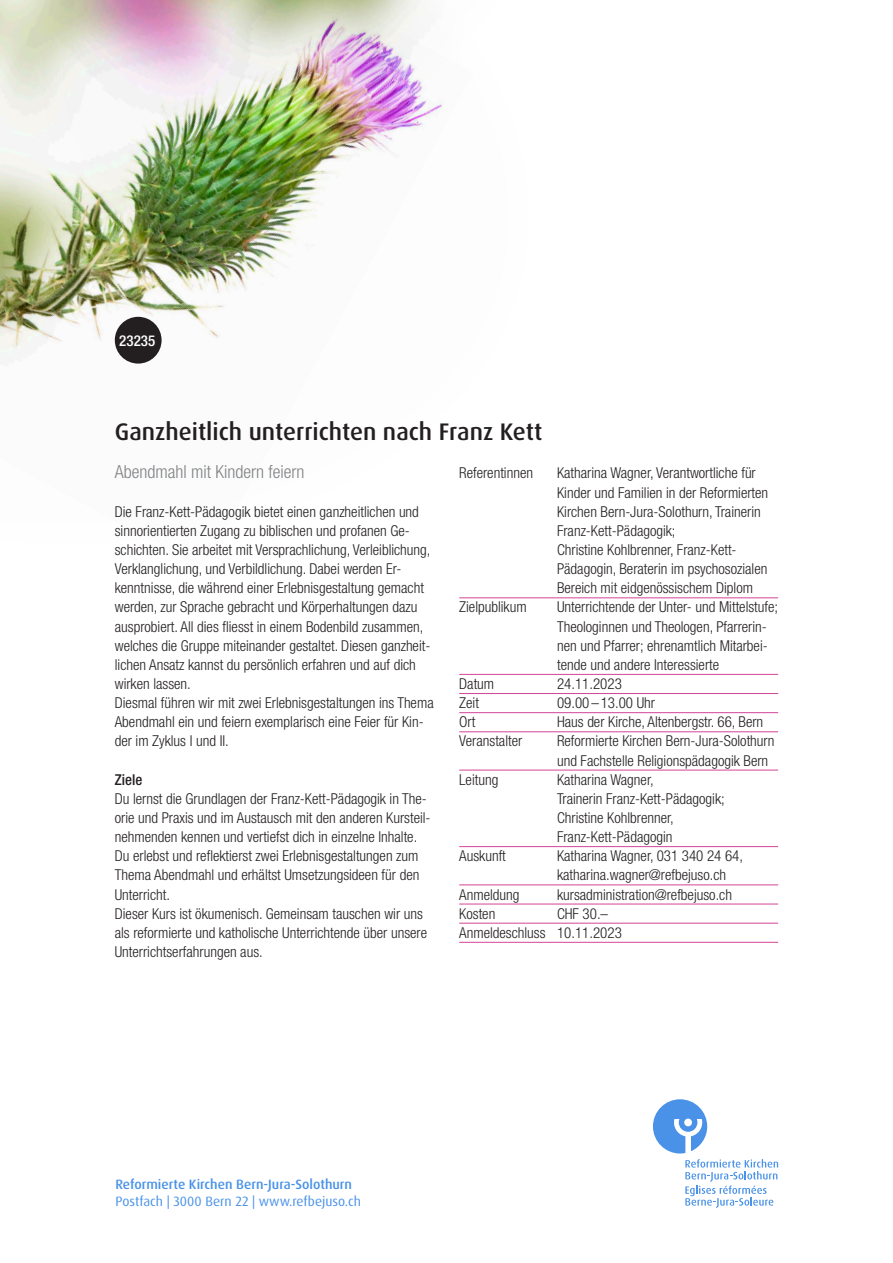
<style>
.page{position:relative;width:893px;height:1263px;background:#fff}
.page>*{position:absolute;margin:0;border:0;box-sizing:border-box;transform-origin:0 0}
.t1{font:500 24px "Dax Pro";color:#231f20}
.t2{font:300 condensed 18px "Helvetica Neue LT Std";color:#808285}
.t3{font:300 condensed 15px/19.2px "Helvetica Neue LT Std";color:#231f20}
.t4{font:500 condensed 15px "Helvetica Neue LT Std";color:#231f20}
.t5{font:500 condensed 15px "Helvetica Neue LT Std";color:#fff}
.t6{font:500 13.5px "Dax Pro";color:#4992e8}
.t7{font:13.5px "Dax Pro";color:#4992e8}
</style>
<div class="page">
<svg style="left:653px;top:1099px;width:54px;height:54px"></svg>
<svg style="left:685px;top:1159px;width:93px;height:49px"></svg>
<img style="left:0;top:265px;width:576px;height:334px">
<img style="left:0;top:0;width:444px;height:265px">
<hr style="left:459px;top:597px;width:319px;height:1px;background:#d24598">
<hr style="left:459px;top:674px;width:319px;height:1px;background:#d24598">
<hr style="left:459px;top:693px;width:319px;height:1px;background:#d24598">
<hr style="left:459px;top:712px;width:319px;height:1px;background:#d24598">
<hr style="left:459px;top:731px;width:319px;height:1px;background:#d24598">
<hr style="left:459px;top:770px;width:319px;height:1px;background:#d24598">
<hr style="left:459px;top:846px;width:319px;height:1px;background:#d24598">
<hr style="left:459px;top:884px;width:319px;height:1px;background:#d24598">
<hr style="left:459px;top:904px;width:319px;height:1px;background:#d24598">
<hr style="left:459px;top:923px;width:319px;height:1px;background:#d24598">
<hr style="left:459px;top:942px;width:319px;height:1px;background:#d24598">
<div style="left:115px;top:317px;width:47px;height:47px;background:#231f20;border-radius:50%"></div>
<p class="t5" style="left:119px;top:331px;width:37px">23235</p>
<h1 class="t1" style="left:115px;top:416px;width:429px">Ganzheitlich unterrichten nach Franz Kett</h1>
<p class="t2" style="left:115px;top:462px;width:191px">Abendmahl mit Kindern feiern</p>
<p class="t3" style="left:115px;top:502px;width:320px">Die Franz-Kett-Pädagogik bietet einen ganzheitlichen und sinnorientierten Zugang zu biblischen und profanen Ge&shy;schichten. Sie arbeitet mit Versprachlichung, Verleiblichung, Verklanglichung, und Verbildlichung. Dabei werden Er&shy;kenntnisse, die während einer Erlebnisgestaltung gemacht werden, zur Sprache gebracht und Körperhaltungen dazu ausprobiert. All dies fliesst in einem Bodenbild zusammen, welches die Gruppe miteinander gestaltet. Diesen ganzheit&shy;lichen Ansatz kannst du persönlich erfahren und auf dich wirken lassen.<br>Diesmal führen wir mit zwei Erlebnisgestaltungen ins Thema Abendmahl ein und feiern exemplarisch eine Feier für Kin&shy;der im Zyklus I und II.</p>
<p class="t4" style="left:115px;top:770px;width:29px">Ziele</p>
<p class="t3" style="left:115px;top:789px;width:317px">Du lernst die Grundlagen der Franz-Kett-Pädagogik in The&shy;orie und Praxis und im Austausch mit den anderen Kursteil&shy;nehmenden kennen und vertiefst dich in einzelne Inhalte.<br>Du erlebst und reflektierst zwei Erlebnisgestaltungen zum Thema Abendmahl und erhältst Umsetzungsideen für den Unterricht.<br>Dieser Kurs ist ökumenisch. Gemeinsam tauschen wir uns als reformierte und katholische Unterrichtende über unsere Unterrichtserfahrungen aus.</p>
<p class="t3" style="left:459px;top:463px;width:75px">Referentinnen</p>
<p class="t3" style="left:557px;top:463px;width:213px">Katharina Wagner, Verantwortliche für Kinder und Familien in der Reformierten Kirchen Bern-Jura-Solothurn, Trainerin Franz-Kett-Pädagogik;<br>Christine Kohlbrenner, Franz-Kett-Pädagogin, Beraterin im psychosozialen Bereich mit eidgenössischem Diplom</p>
<p class="t3" style="left:459px;top:597px;width:69px">Zielpublikum</p>
<p class="t3" style="left:557px;top:597px;width:223px">Unterrichtende der Unter- und Mittelstufe; Theologinnen und Theologen, Pfarrerin&shy;nen und Pfarrer; ehrenamtlich Mitarbei&shy;tende und andere Interessierte</p>
<p class="t3" style="left:459px;top:674px;width:37px">Datum</p>
<p class="t3" style="left:557px;top:674px;width:66px">24.11.2023</p>
<p class="t3" style="left:459px;top:693px;width:21px">Zeit</p>
<p class="t3" style="left:557px;top:693px;width:99px">09.00 – 13.00 Uhr</p>
<p class="t3" style="left:459px;top:712px;width:18px">Ort</p>
<p class="t3" style="left:557px;top:712px;width:208px">Haus der Kirche, Altenbergstr. 66, Bern</p>
<p class="t3" style="left:459px;top:731px;width:65px">Veranstalter</p>
<p class="t3" style="left:557px;top:731px;width:219px">Reformierte Kirchen Bern-Jura-Solothurn und Fachstelle Religionspädagogik Bern</p>
<p class="t3" style="left:459px;top:770px;width:41px">Leitung</p>
<p class="t3" style="left:557px;top:770px;width:169px">Katharina Wagner,<br>Trainerin Franz-Kett-Pädagogik;<br>Christine Kohlbrenner,<br>Franz-Kett-Pädagogin</p>
<p class="t3" style="left:459px;top:846px;width:48px">Auskunft</p>
<p class="t3" style="left:557px;top:846px;width:188px">Katharina Wagner, 031 340 24 64, katharina.wagner@refbejuso.ch</p>
<p class="t3" style="left:459px;top:884px;width:62px">Anmeldung</p>
<p class="t3" style="left:557px;top:884px;width:176px">kursadministration@refbejuso.ch</p>
<p class="t3" style="left:459px;top:904px;width:38px">Kosten</p>
<p class="t3" style="left:459px;top:904px;width:164px;text-indent:98px">CHF 30.–<br>Anmeldeschluss 10.11.2023</p>
<p class="t6" style="left:115px;top:1176px;width:238px">Reformierte Kirchen Bern-Jura-Solothurn</p>
<p class="t7" style="left:115px;top:1192px;width:247px">Postfach | 3000 Bern 22 | www.refbejuso.ch</p>
</div>
